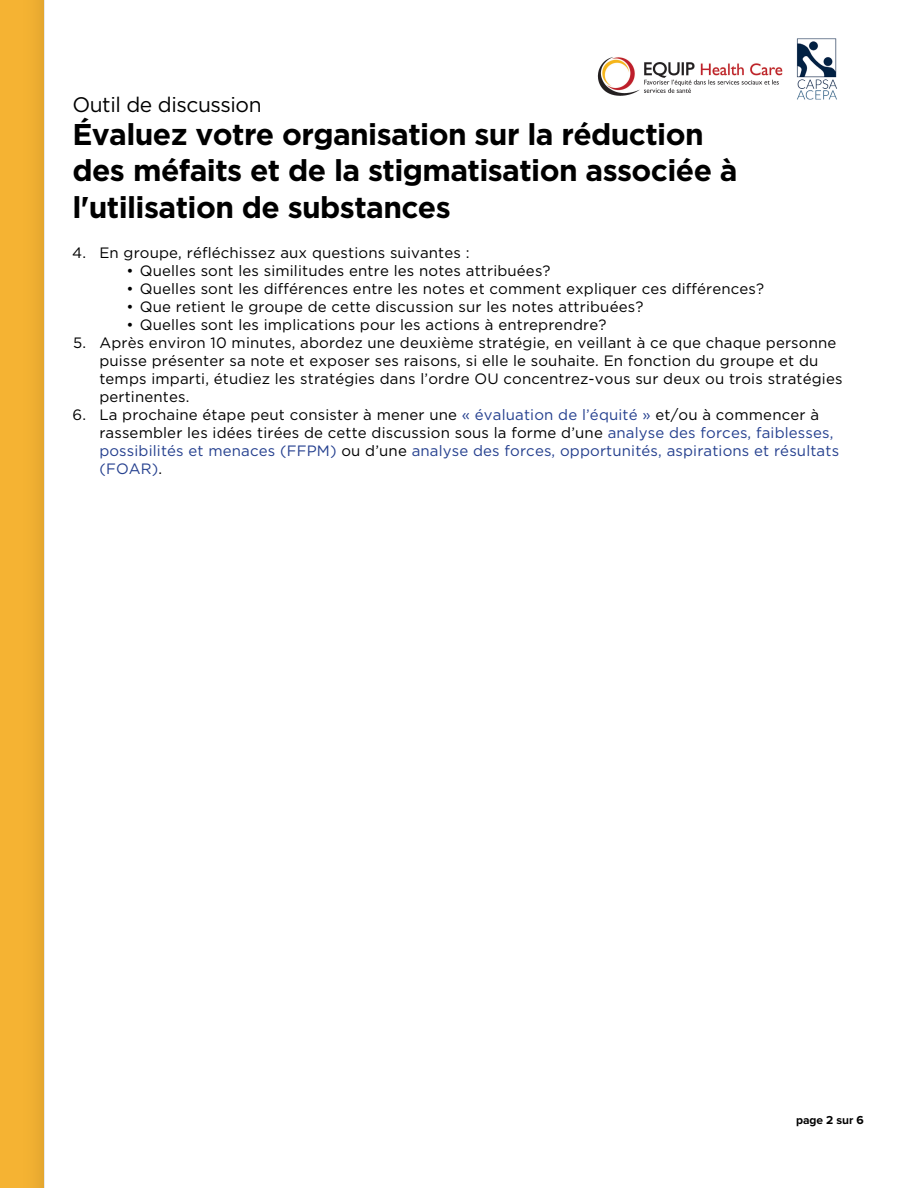
<style>
.page{position:relative;width:918px;height:1188px;background:#fff}
.page>*{position:absolute;margin:0;border:0;box-sizing:border-box;transform-origin:0 0}
.t1{font:700 30px/36.5px "Gotham";letter-spacing:-.02em;color:#000}
.t2{font:21px "Gotham";letter-spacing:-.02em;color:#000}
.t3{font:15px/18px "Gotham";letter-spacing:.01em;color:#000}
.t4{font:15px/18px "Gotham";letter-spacing:.01em;color:#25408f}
.t5{font:700 12px "Proxima Nova";color:#000}
.s1{color:#000}
</style>
<div class="page">
<div style="left:0;top:0;width:44px;height:1188px;background:#f5b333"></div>
<img style="left:597px;top:57px;width:186px;height:39px">
<img style="left:796px;top:38px;width:41px;height:62px">
<h2 class="t2" style="left:72px;top:91px;width:191px">Outil de discussion</h2>
<h1 class="t1" style="left:72px;top:116px;width:667px">Évaluez votre organisation sur la réduction des méfaits et de la stigmatisation associée à l'utilisation de substances</h1>
<p class="t3" style="left:72px;top:243px;width:399px">4. En groupe, réfléchissez aux questions suivantes :</p>
<p class="t3" style="left:126px;top:261px;width:426px">• Quelles sont les similitudes entre les notes attribuées?</p>
<p class="t3" style="left:126px;top:279px;width:639px">• Quelles sont les différences entre les notes et comment expliquer ces différences?</p>
<p class="t3" style="left:126px;top:297px;width:519px">• Que retient le groupe de cette discussion sur les notes attribuées?</p>
<p class="t3" style="left:126px;top:315px;width:482px">• Quelles sont les implications pour les actions à entreprendre?</p>
<p class="t3" style="left:99px;top:333px;width:745px;text-indent:-26px">5. Après environ 10 minutes, abordez une deuxième stratégie, en veillant à ce que chaque personne puisse présenter sa note et exposer ses raisons, si elle le souhaite. En fonction du groupe et du temps imparti, étudiez les stratégies dans l’ordre OU concentrez-vous sur deux ou trois stratégies pertinentes.</p>
<p class="t4" style="left:99px;top:405px;width:741px;text-indent:-27px"><span class="s1">6. La prochaine étape peut consister à mener une</span> « évaluation de l’équité » <span class="s1">et/ou à commencer à rassembler les idées tirées de cette discussion sous la forme d’une</span> analyse des forces, faiblesses, possibilités et menaces (FFPM) <span class="s1">ou d’une</span> analyse des forces, opportunités, aspirations et résultats (FOAR)<span class="s1">.</span></p>
<p class="t5" style="left:796px;top:1113px;width:69px">page 2 sur 6</p>
</div>
